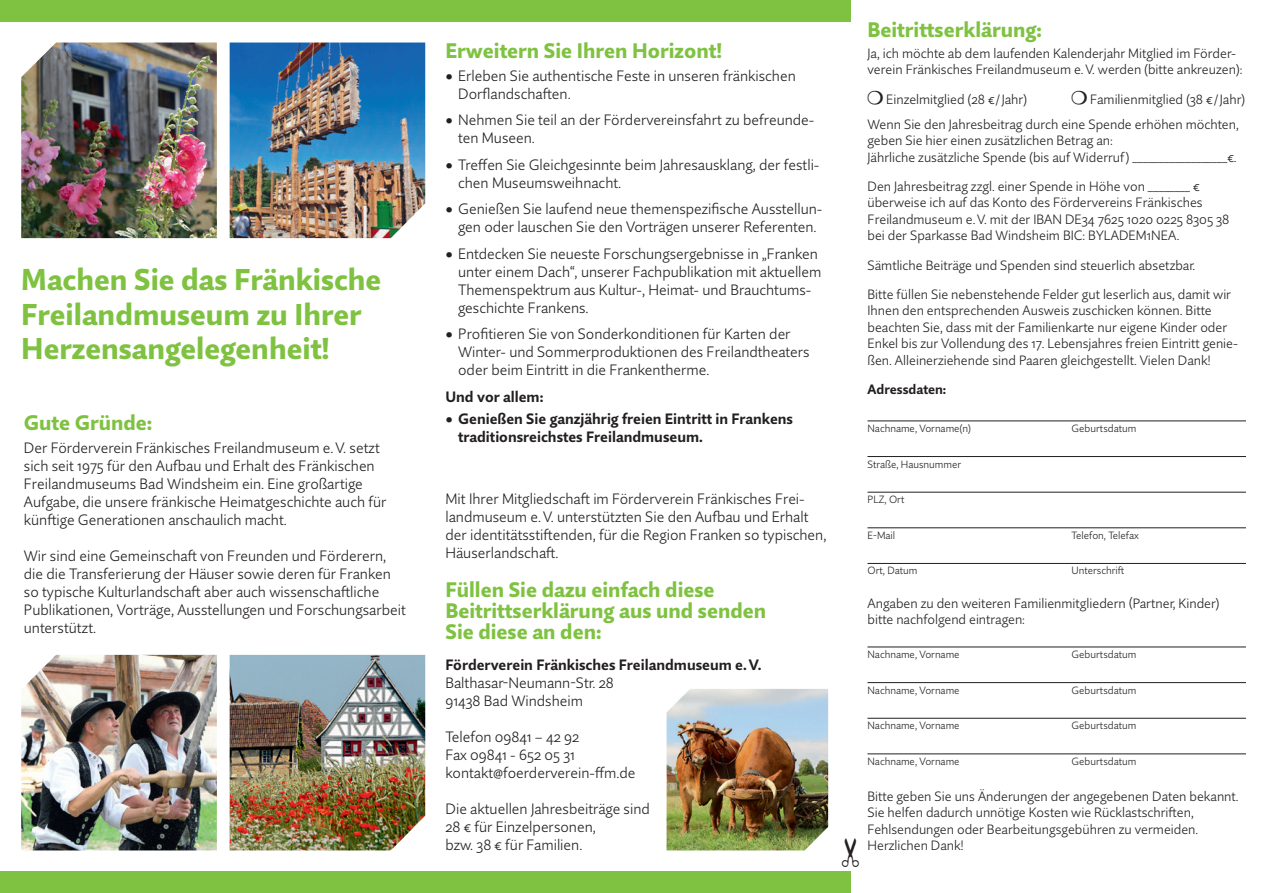
<style>
.page{position:relative;width:1263px;height:893px;background:#fff}
.page>*{position:absolute;margin:0;border:0;box-sizing:border-box;transform-origin:0 0}
.t1{font:800 30px/34.5px "Quire Sans Pro";color:#7fc241}
.t2{font:800 21px/21px "Quire Sans Pro";color:#7fc241}
.t3{font:300 15px/18px "Quire Sans Pro";color:#231f20}
.t4{font:700 15px/18px "Quire Sans Pro";color:#231f20}
.t5{font:300 13.5px/16.5px "Quire Sans Pro";color:#231f20}
.t6{font:700 13.5px "Quire Sans Pro";color:#231f20}
.t7{font:300 10.5px "Quire Sans Pro";color:#231f20}
.s1{font-weight:900}
</style>
<div class="page">
<div style="left:0;top:0;width:850px;height:21px;background:#7fc241"></div>
<div style="left:0;top:872px;width:850px;height:21px;background:#7fc241"></div>
<hr style="left:867px;top:420px;width:379px;height:1px;background:#231f20">
<hr style="left:867px;top:456px;width:379px;height:1px;background:#231f20">
<hr style="left:867px;top:492px;width:379px;height:1px;background:#231f20">
<hr style="left:867px;top:527px;width:379px;height:1px;background:#231f20">
<hr style="left:867px;top:563px;width:379px;height:1px;background:#231f20">
<hr style="left:867px;top:647px;width:379px;height:1px;background:#231f20">
<hr style="left:867px;top:682px;width:379px;height:1px;background:#231f20">
<hr style="left:867px;top:718px;width:379px;height:1px;background:#231f20">
<hr style="left:867px;top:753px;width:379px;height:1px;background:#231f20">
<img style="left:230px;top:43px;width:195px;height:195px">
<img style="left:230px;top:655px;width:195px;height:195px">
<img style="left:21px;top:43px;width:196px;height:195px">
<img style="left:21px;top:655px;width:196px;height:195px">
<img style="left:666px;top:689px;width:162px;height:161px">
<h1 class="t1" style="left:21px;top:262px;width:362px">Machen Sie das Fränkische<br>Freilandmuseum zu Ihrer<br>Herzensangelegenheit!</h1>
<h2 class="t2" style="left:24px;top:412px;width:130px">Gute Gründe:</h2>
<p class="t3" style="left:24px;top:438px;width:364px">Der Förderverein Fränkisches Freilandmuseum e.V. setzt sich seit 1975 für den Aufbau und Erhalt des Fränkischen Freilandmuseums Bad Windsheim ein. Eine großartige Aufgabe, die unsere fränkische Heimatgeschichte auch für künftige Generationen anschaulich macht.</p>
<p class="t3" style="left:24px;top:546px;width:383px">Wir sind eine Gemeinschaft von Freunden und Förderern, die die Transferierung der Häuser sowie deren für Franken so typische Kulturlandschaft aber auch wissenschaftliche Publikationen, Vorträge, Ausstellungen und Forschungsarbeit unterstützt.</p>
<h2 class="t2" style="left:445px;top:40px;width:278px">Erweitern Sie Ihren Horizont!</h2>
<p class="t3" style="left:458px;top:66px;width:339px;text-indent:-13px"><span class="s1">•</span> Erleben Sie authentische Feste in unseren fränkischen<br>Dorflandschaften.</p>
<p class="t3" style="left:458px;top:111px;width:358px;text-indent:-13px"><span class="s1">•</span> Nehmen Sie teil an der Fördervereinsfahrt zu befreunde&shy;ten Museen.</p>
<p class="t3" style="left:458px;top:155px;width:363px;text-indent:-13px"><span class="s1">•</span> Treffen Sie Gleichgesinnte beim Jahresausklang, der festli&shy;chen Museumsweihnacht.</p>
<p class="t3" style="left:445px;top:200px;width:379px;text-align:center"><span class="s1">•</span> Genießen Sie laufend neue themenspezifische Ausstellun&shy;gen oder lauschen Sie den Vorträgen unserer Referenten.</p>
<p class="t3" style="left:458px;top:244px;width:365px;text-indent:-13px"><span class="s1">•</span> Entdecken Sie neueste Forschungsergebnisse in „Franken unter einem Dach“, unserer Fachpublikation mit aktuellem Themenspektrum aus Kultur-, Heimat- und Brauchtums&shy;geschichte Frankens.</p>
<p class="t3" style="left:458px;top:325px;width:353px;text-indent:-13px"><span class="s1">•</span> Profitieren Sie von Sonderkonditionen für Karten der<br>Winter- und Sommerproduktionen des Freilandtheaters oder beim Eintritt in die Frankentherme.</p>
<p class="t4" style="left:445px;top:387px;width:99px">Und vor allem:</p>
<p class="t4" style="left:458px;top:409px;width:336px;text-indent:-13px"><span class="s1">•</span> Genießen Sie ganzjährig freien Eintritt in Frankens traditionsreichstes Freilandmuseum.</p>
<p class="t3" style="left:445px;top:490px;width:382px">Mit Ihrer Mitgliedschaft im Förderverein Fränkisches Frei&shy;landmuseum e.V. unterstützten Sie den Aufbau und Erhalt der identitätsstiftenden, für die Region Franken so typischen, Häuserlandschaft.</p>
<h2 class="t2" style="left:445px;top:579px;width:322px">Füllen Sie dazu einfach diese<br>Beitrittserklärung aus und senden<br>Sie diese an den:</h2>
<p class="t4" style="left:445px;top:656px;width:317px">Förderverein Fränkisches Freilandmuseum e.V.</p>
<p class="t3" style="left:445px;top:674px;width:170px">Balthasar-Neumann-Str. 28<br>91438 Bad Windsheim</p>
<p class="t3" style="left:445px;top:728px;width:191px">Telefon 09841 – 42 92<br>Fax 09841 - 652 05 31 kontakt@foerderverein-ffm.de</p>
<p class="t3" style="left:445px;top:800px;width:206px">Die aktuellen Jahresbeiträge sind<br>28 € für Einzelpersonen,<br>bzw. 38 € für Familien.</p>
<h2 class="t2" style="left:867px;top:19px;width:176px">Beitrittserklärung:</h2>
<p class="t5" style="left:867px;top:45px;width:376px">Ja, ich möchte ab dem laufenden Kalenderjahr Mitglied im Förder&shy;verein Fränkisches Freilandmuseum e.V. werden (bitte ankreuzen):</p>
<p class="t5" style="left:886px;top:90px;width:142px">Einzelmitglied (28 € /Jahr)</p>
<p class="t5" style="left:867px;top:86px;width:379px;line-height:25px;text-indent:223px">Familienmitglied (38 € /Jahr)<br>Wenn Sie den Jahresbeitrag durch eine Spende erhöhen möchten,</p>
<p class="t5" style="left:867px;top:132px;width:371px">geben Sie hier einen zusätzlichen Betrag an:<br>Jährliche zusätzliche Spende (bis auf Widerruf) __________________€.</p>
<p class="t5" style="left:867px;top:178px;width:363px">Den Jahresbeitrag zzgl. einer Spende in Höhe von ________ € überweise ich auf das Konto des Fördervereins Fränkisches Freilandmuseum e.V. mit der IBAN DE34 7625 1020 0225 8305 38 bei der Sparkasse Bad Windsheim BIC: BYLADEM1NEA.</p>
<p class="t5" style="left:867px;top:250px;width:365px;line-height:29.2px">Sämtliche Beiträge und Spenden sind steuerlich absetzbar.<br>Bitte füllen Sie nebenstehende Felder gut leserlich aus, damit wir</p>
<p class="t5" style="left:867px;top:302px;width:372px">Ihnen den entsprechenden Ausweis zuschicken können. Bitte beachten Sie, dass mit der Familienkarte nur eigene Kinder oder Enkel bis zur Vollendung des 17. Lebensjahres freien Eintritt genie&shy;ßen. Alleinerziehende sind Paaren gleichgestellt. Vielen Dank!</p>
<p class="t6" style="left:867px;top:381px;width:80px">Adressdaten:</p>
<p class="t7" style="left:867px;top:422px;width:105px">Nachname, Vorname(n)</p>
<p class="t7" style="left:1072px;top:422px;width:66px">Geburtsdatum</p>
<p class="t7" style="left:867px;top:457px;width:95px">Straße, Hausnummer</p>
<p class="t7" style="left:867px;top:493px;width:39px">PLZ, Ort</p>
<p class="t7" style="left:867px;top:529px;width:29px">E-Mail</p>
<p class="t7" style="left:1072px;top:529px;width:69px">Telefon, Telefax</p>
<p class="t7" style="left:867px;top:564px;width:51px">Ort, Datum</p>
<p class="t7" style="left:1072px;top:564px;width:54px">Unterschrift</p>
<p class="t5" style="left:867px;top:595px;width:354px">Angaben zu den weiteren Familienmitgliedern (Partner, Kinder) bitte nachfolgend eintragen:</p>
<p class="t7" style="left:867px;top:648px;width:94px">Nachname, Vorname</p>
<p class="t7" style="left:1072px;top:648px;width:66px">Geburtsdatum</p>
<p class="t7" style="left:867px;top:683px;width:94px">Nachname, Vorname</p>
<p class="t7" style="left:1072px;top:683px;width:66px">Geburtsdatum</p>
<p class="t7" style="left:867px;top:719px;width:94px">Nachname, Vorname</p>
<p class="t7" style="left:1072px;top:719px;width:66px">Geburtsdatum</p>
<p class="t7" style="left:867px;top:755px;width:94px">Nachname, Vorname</p>
<p class="t7" style="left:1072px;top:755px;width:66px">Geburtsdatum</p>
<p class="t5" style="left:867px;top:787px;width:373px">Bitte geben Sie uns Änderungen der angegebenen Daten bekannt.<br>Sie helfen dadurch unnötige Kosten wie Rücklastschriften, Fehlsendungen oder Bearbeitungsgebühren zu vermeiden.<br>Herzlichen Dank!</p>
</div>
